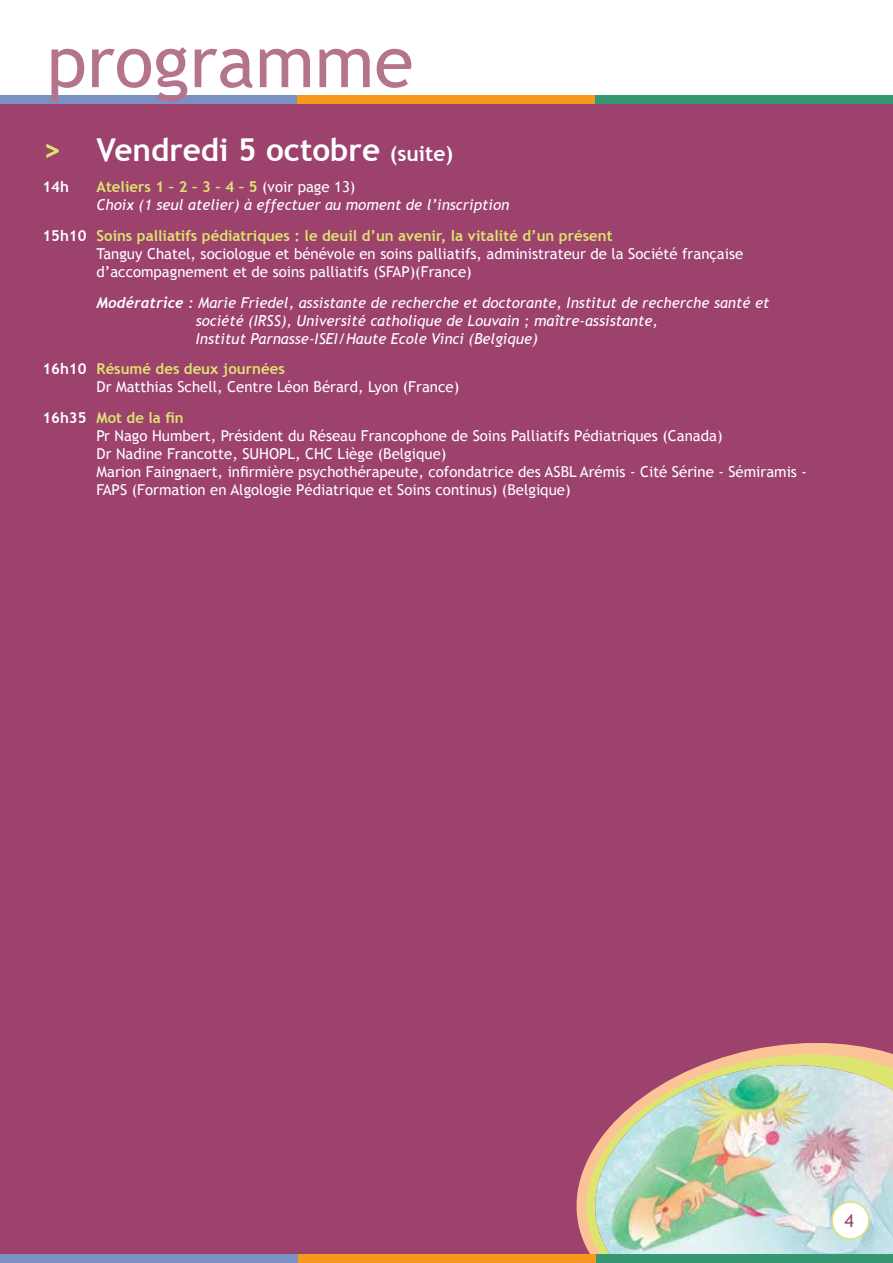
<style>
.page{position:relative;width:893px;height:1263px;background:#fff}
.page>*{position:absolute;margin:0;border:0;box-sizing:border-box;transform-origin:0 0}
.t1{font:72px "Trebuchet MS";color:#b4748d}
.t2{font:700 31.5px "Trebuchet MS";color:#fff}
.t3{font:18px "Trebuchet MS";color:#9d416d}
.t4{font:15px/18px "Trebuchet MS";color:#fff}
.t5{font:italic 15px/18px "Trebuchet MS";color:#fff}
.t6{font:700 15px "Trebuchet MS";color:#fff}
.s1{color:#dde570}
.s2{font-size:21px}
.s3{font-weight:700;font-style:normal;color:#dde570}
.s4{font-style:normal}
.s5{font-weight:700}
.s6{font-weight:700;color:#dde570}
.s7{font-family:"Trebuchet";font-weight:700}
</style>
<div class="page">
<div style="left:0;top:102px;width:893px;height:1157px;background:#9d416d"></div>
<svg style="left:576px;top:1043px;width:306px;height:194px"></svg>
<svg style="left:582px;top:1051px;width:311px;height:14px"></svg>
<img style="left:582px;top:1065px;width:311px;height:189px">
<div style="left:595px;top:1254px;width:298px;height:9px;background:#369872"></div>
<div style="left:0;top:1254px;width:298px;height:9px;background:#7b91c3"></div>
<div style="left:298px;top:1254px;width:297px;height:9px;background:#f8991d"></div>
<div style="left:595px;top:96px;width:298px;height:8px;background:#369872"></div>
<div style="left:0;top:96px;width:298px;height:8px;background:#7b91c3"></div>
<div style="left:298px;top:96px;width:297px;height:8px;background:#f8991d"></div>
<div style="left:832px;top:1202px;width:37px;height:37px;background:#fff;border-radius:50%"></div>
<div style="left:831px;top:1201px;width:39px;height:38px;border:2px solid #dde570;border-radius:50%"></div>
<h1 class="t1" style="left:47px;top:19px;width:368px">programme</h1>
<h2 class="t2" style="left:43px;top:131px;width:412px"><span class="s1">&gt;</span> Vendredi 5 octobre <span class="s2">(suite)</span></h2>
<p class="t6" style="left:43px;top:177px;width:28px">14h</p>
<p class="t5" style="left:97px;top:178px;width:414px"><span class="s3">Ateliers 1 – 2 – 3 – 4 – 5</span> <span class="s4">(voir page 13)<br></span>Choix (1 seul atelier) à effectuer au moment de l’inscription</p>
<p class="t4" style="left:97px;top:227px;width:648px;text-indent:-54px"><span class="s5">15h10</span> <span class="s6">Soins palliatifs pédiatriques : le deuil d’un avenir, la vitalité d’un présent<br></span>Tanguy Chatel, sociologue et bénévole en soins palliatifs, administrateur de la Société française d’accompagnement et de soins palliatifs (SFAP)(France)</p>
<p class="t5" style="left:196px;top:294px;width:575px;text-indent:-99px"><span class="s7">Modératrice :</span> Marie Friedel, assistante de recherche et doctorante, Institut de recherche santé et société (IRSS), Université catholique de Louvain ; maître-assistante,<br>Institut Parnasse-ISEI/Haute Ecole Vinci (Belgique)</p>
<p class="t4" style="left:97px;top:360px;width:364px;text-indent:-54px"><span class="s5">16h10</span> <span class="s6">Résumé des deux journées<br></span>Dr Matthias Schell, Centre Léon Bérard, Lyon (France)</p>
<p class="t4" style="left:97px;top:409px;width:712px;text-indent:-54px"><span class="s5">16h35</span> <span class="s6">Mot de la fin<br></span>Pr Nago Humbert, Président du Réseau Francophone de Soins Palliatifs Pédiatriques (Canada)<br>Dr Nadine Francotte, SUHOPL, CHC Liège (Belgique)<br>Marion Faingnaert, infirmière psychothérapeute, cofondatrice des ASBL Arémis - Cité Sérine - Sémiramis - FAPS (Formation en Algologie Pédiatrique et Soins continus) (Belgique)</p>
<p class="t3" style="left:845px;top:1210px;width:11px">4</p>
</div>
